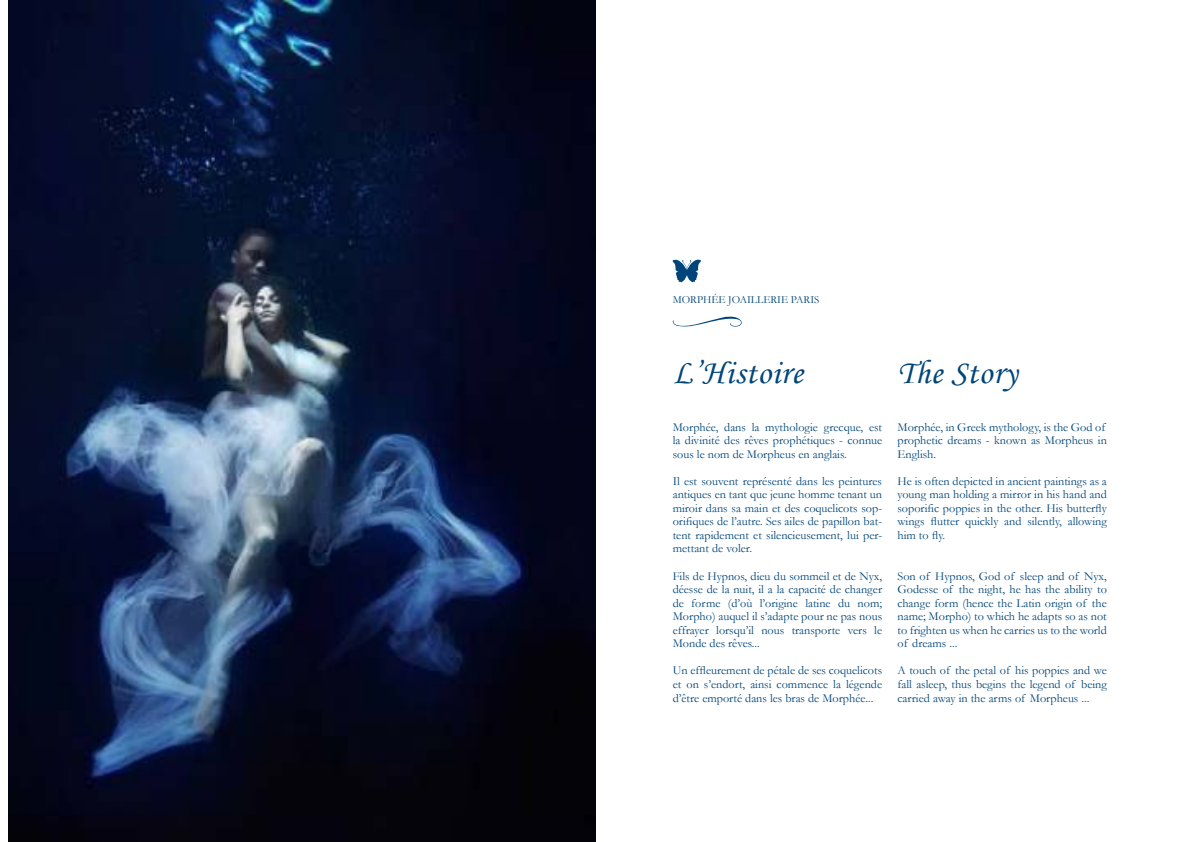
<style>
.page{position:relative;width:1191px;height:842px;background:#fff}
.page>*{position:absolute;margin:0;border:0;box-sizing:border-box;transform-origin:0 0}
.t1{font:33.9px "NK Monotype Corsiva";letter-spacing:.02em;color:#004579}
.t2{font:12.2px/13.5px "Garamond";color:#004579;text-align:justify}
.t3{font:10.8px "Garamond";color:#004579}
</style>
<div class="page">
<img style="left:8px;top:0;width:588px;height:842px">
<svg style="left:672px;top:259px;width:29px;height:23px"></svg>
<svg style="left:672px;top:317px;width:69px;height:10px"></svg>
<p class="t3" style="left:672px;top:293px;width:148px">MORPHÉE JOAILLERIE PARIS</p>
<h1 class="t1" style="left:672px;top:352px;width:132px">L’Histoire</h1>
<p class="t2" style="left:672px;top:420px;width:211px">Morphée, dans la mythologie grecque, est la divinité des rêves prophétiques - connue sous le nom de Morpheus en anglais.</p>
<p class="t2" style="left:672px;top:474px;width:211px">Il est souvent représenté dans les peintures antiques en tant que jeune homme tenant un miroir dans sa main et des coquelicots sop&shy;orifiques de l’autre. Ses ailes de papillon bat&shy;tent rapidement et silencieusement, lui per&shy;mettant de voler.</p>
<p class="t2" style="left:672px;top:569px;width:211px">Fils de Hypnos, dieu du sommeil et de Nyx, déesse de la nuit, il a la capacité de changer de forme (d’où l’origine latine du nom; Morpho) auquel il s’adapte pour ne pas nous effrayer lorsqu’il nous transporte vers le Monde des rêves...</p>
<p class="t2" style="left:672px;top:664px;width:211px">Un effleurement de pétale de ses coquelicots et on s’endort, ainsi commence la légende d’être emporté dans les bras de Morphée...</p>
<h1 class="t1" style="left:897px;top:352px;width:121px">The Story</h1>
<p class="t2" style="left:897px;top:420px;width:211px;text-align:left">Morphée, in Greek mythology, is the God of prophetic dreams - known as Morpheus in<br>English.</p>
<p class="t2" style="left:897px;top:474px;width:211px">He is often depicted in ancient paintings as a young man holding a mirror in his hand and soporific poppies in the other. His butterfly wings flutter quickly and silently, allowing him to fly.</p>
<p class="t2" style="left:897px;top:569px;width:211px">Son of Hypnos, God of sleep and of Nyx, Godesse of the night, he has the ability to change form (hence the Latin origin of the name; Morpho) to which he adapts so as not to frighten us when he carries us to the world of dreams ...</p>
<p class="t2" style="left:897px;top:664px;width:211px">A touch of the petal of his poppies and we fall asleep, thus begins the legend of being carried away in the arms of Morpheus ...</p>
</div>
